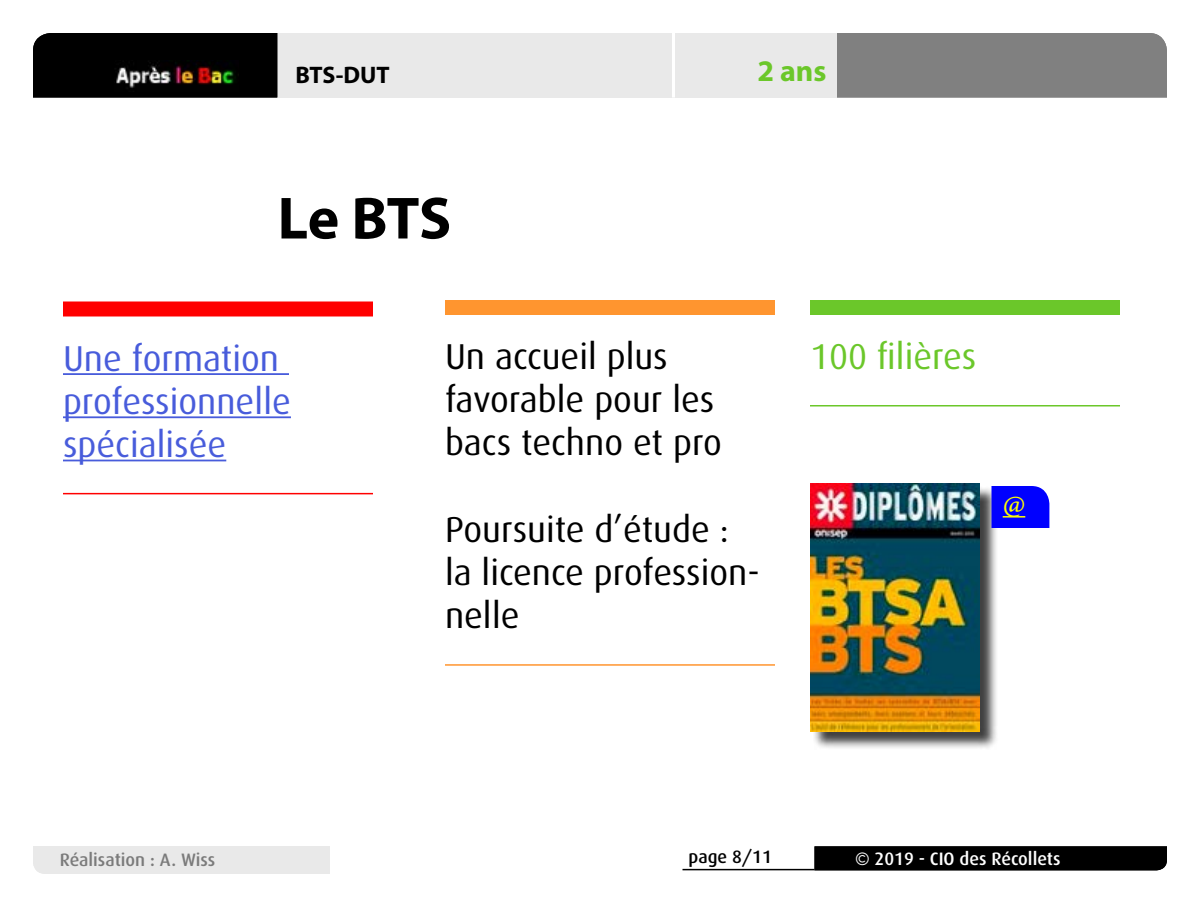
<style>
.page{position:relative;width:1200px;height:900px;background:#fff}
.page>*{position:absolute;margin:0;border:0;box-sizing:border-box;transform-origin:0 0}
.t1{font:700 60px "Myriad Pro";color:#000}
.t2{font:36px/43.2px "Dax";color:#000}
.t3{font:36px/43.2px "Dax";color:#485cdb}
.t4{font:36px "Dax";color:#6bc72a}
.t5{font:700 30px "Myriad Pro";color:#6bc72a}
.t6{font:30px "Minion Pro";color:#ff0}
.t7{font:700 24px "Myriad Pro";letter-spacing:-.005em;color:#000}
.t8{font:500 18px "Dax";color:#fff}
.t9{font:500 18px "Dax";color:#7b7b7b}
.t10{font:500 18px "Dax";color:#000}
</style>
<div class="page">
<div style="left:278px;top:33px;width:559px;height:65px;background:#e9e9e9"></div>
<div style="left:837px;top:33px;width:330px;height:65px;background:#808080"></div>
<svg style="left:33px;top:33px;width:245px;height:65px;background:#0e0c0a"></svg>
<div style="left:33px;top:846px;width:297px;height:28px;background:#e9e9e9"></div>
<hr style="left:682px;top:869px;width:132px;height:1px;background:#000">
<div style="left:814px;top:846px;width:353px;height:24px;background:#000"></div>
<div style="left:63px;top:302px;width:310px;height:14px;background:#f00"></div>
<hr style="left:63px;top:373px;width:226px;height:2px;background:#485cdb">
<hr style="left:63px;top:416px;width:228px;height:2px;background:#485cdb">
<hr style="left:63px;top:493px;width:310px;height:1px;background:#f00">
<hr style="left:63px;top:460px;width:163px;height:1px;background:#485cdb">
<div style="left:445px;top:300px;width:330px;height:15px;background:#ff952f"></div>
<hr style="left:445px;top:664px;width:330px;height:2px;background:#ff952f">
<div style="left:810px;top:300px;width:310px;height:15px;background:#6bc72a"></div>
<hr style="left:810px;top:405px;width:310px;height:1px;background:#6bc72a">
<hr style="left:672px;top:33px;width:3px;height:65px;background:#fff">
<div style="left:813px;top:486px;width:186px;height:264px;background:#000;opacity:.75"></div>
<img style="left:810px;top:484px;width:170px;height:247px">
<div style="left:992px;top:486px;width:57px;height:42px;background:#00f"></div>
<hr style="left:1003px;top:516px;width:22px;height:2px;background:#ff0">
<p class="t7" style="left:296px;top:62px;width:96px">BTS-DUT</p>
<p class="t5" style="left:757px;top:54px;width:71px">2 ans</p>
<h1 class="t1" style="left:278px;top:185px;width:175px">Le BTS</h1>
<p class="t3" style="left:63px;top:337px;width:229px">Une formation professionnelle spécialisée</p>
<p class="t2" style="left:445px;top:335px;width:278px">Un accueil plus favorable pour les bacs techno et pro</p>
<p class="t2" style="left:445px;top:508px;width:316px">Poursuite d’étude : la licence profession&shy;nelle</p>
<p class="t4" style="left:810px;top:337px;width:168px">100 filières</p>
<p class="t6" style="left:1003px;top:484px;width:24px">@</p>
<p class="t9" style="left:60px;top:850px;width:157px">Réalisation : A. Wiss</p>
<p class="t10" style="left:688px;top:847px;width:85px">page 8/11</p>
<p class="t8" style="left:855px;top:848px;width:207px">© 2019 - CIO des Récollets</p>
</div>
